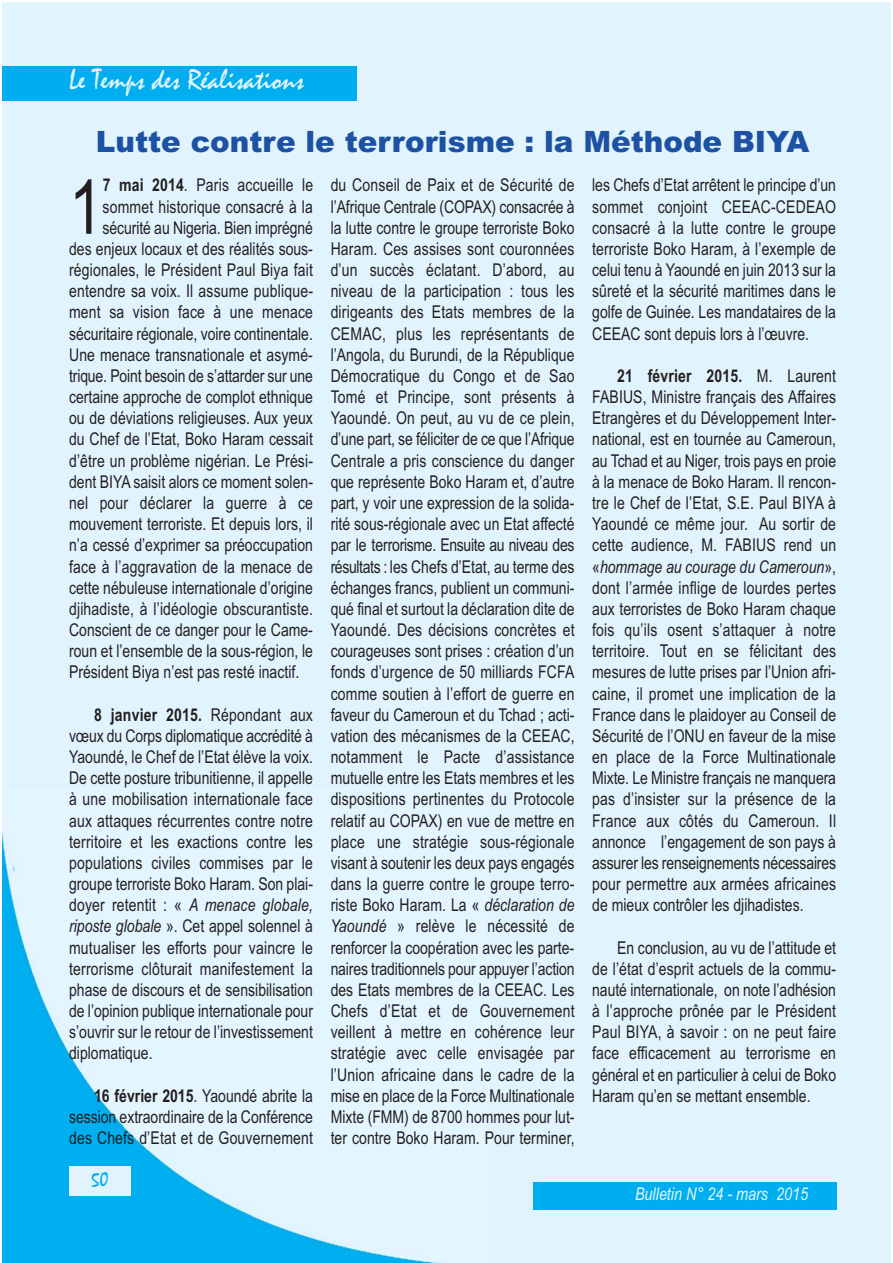
<style>
.page{position:relative;width:893px;height:1263px;background:#fff}
.page>*{position:absolute;margin:0;border:0;box-sizing:border-box;transform-origin:0 0}
.t1{font:75.75px "Arial Narrow";color:#231f20}
.t2{font:900 29.4px "Arial";color:#1d51a3}
.t3{font:29.4px "Mistral";color:#e1f4fd}
.t4{font:20.55px "Mistral";color:#00aeef}
.t5{font:17.7px/21.1px "Arial Narrow";color:#231f20;text-align:justify}
.t6{font:italic 17.7px "Arial Narrow";color:#e1f4fd}
.s1{font-weight:700}
.s2{font-style:italic}
</style>
<div class="page">
<div style="left:2px;top:2px;width:888px;height:1261px;background:#e1f4fd"></div>
<div style="left:533px;top:1182px;width:303px;height:27px;background:#00aeef"></div>
<div style="left:2px;top:67px;width:354px;height:34px;background:#00aeef"></div>
<img style="left:2px;top:788px;width:487px;height:475px">
<div style="left:69px;top:1167px;width:62px;height:29px;background:#e1f4fd"></div>
<h2 class="t3" style="left:69px;top:69px;width:236px">Le Temps des Réalisations</h2>
<h2 class="t2" style="left:96px;top:131px;width:715px">Lutte contre le terrorisme : la Méthode BIYA</h2>
<h1 class="t1" style="left:69px;top:180px;width:35px">1</h1>
<p class="t5" style="left:103px;top:176px;width:212px"><span class="s1">7 mai 2014</span>. Paris accueille le</p>
<p class="t5" style="left:103px;top:198px;width:212px">sommet historique consacré à la</p>
<p class="t5" style="left:103px;top:219px;width:212px">sécurité au Nigeria. Bien imprégné</p>
<p class="t5" style="left:69px;top:240px;width:245px">des enjeux locaux et des réalités sous-</p>
<p class="t5" style="left:69px;top:261px;width:245px">régionales, le Président Paul Biya fait</p>
<p class="t5" style="left:69px;top:282px;width:245px">entendre sa voix. Il assume publique-</p>
<p class="t5" style="left:69px;top:303px;width:245px">ment sa vision face à une menace</p>
<p class="t5" style="left:69px;top:325px;width:245px">sécuritaire régionale, voire continentale.</p>
<p class="t5" style="left:69px;top:346px;width:245px">Une menace transnationale et asymé-</p>
<p class="t5" style="left:69px;top:367px;width:245px">trique. Point besoin de s’attarder sur une</p>
<p class="t5" style="left:69px;top:388px;width:245px">certaine approche de complot ethnique</p>
<p class="t5" style="left:69px;top:409px;width:245px">ou de déviations religieuses. Aux yeux</p>
<p class="t5" style="left:69px;top:430px;width:245px">du Chef de l’Etat, Boko Haram cessait</p>
<p class="t5" style="left:69px;top:452px;width:245px">d’être un problème nigérian. Le Prési-</p>
<p class="t5" style="left:69px;top:473px;width:245px">dent BIYA saisit alors ce moment solen-</p>
<p class="t5" style="left:69px;top:494px;width:245px">nel pour déclarer la guerre à ce</p>
<p class="t5" style="left:69px;top:515px;width:245px">mouvement terroriste. Et depuis lors, il</p>
<p class="t5" style="left:69px;top:536px;width:245px">n’a cessé d’exprimer sa préoccupation</p>
<p class="t5" style="left:69px;top:557px;width:245px">face à l’aggravation de la menace de</p>
<p class="t5" style="left:69px;top:579px;width:245px">cette nébuleuse internationale d’origine</p>
<p class="t5" style="left:69px;top:600px;width:245px">djihadiste, à l’idéologie obscurantiste.</p>
<p class="t5" style="left:69px;top:621px;width:245px">Conscient de ce danger pour le Came-</p>
<p class="t5" style="left:69px;top:642px;width:245px">roun et l’ensemble de la sous-région, le</p>
<p class="t5" style="left:69px;top:663px;width:232px">Président Biya n’est pas resté inactif.</p>
<p class="t5" style="left:69px;top:706px;width:245px;text-indent:25px"><span class="s1">8 janvier 2015.</span> Répondant aux vœux du Corps diplomatique accrédité à Yaoundé, le Chef de l’Etat élève la voix.<br>De cette posture tribunitienne, il appelle à une mobilisation internationale face aux attaques récurrentes contre notre territoire et les exactions contre les populations civiles commises par le groupe terroriste Boko Haram. Son plai&shy;doyer retentit : « <span class="s2">A menace globale, riposte globale</span> ». Cet appel solennel à mutualiser les efforts pour vaincre le terrorisme clôturait manifestement la phase de discours et de sensibilisation de l’opinion publique internationale pour s’ouvrir sur le retour de l’investissement diplomatique.</p>
<p class="t5" style="left:69px;top:1087px;width:245px;text-indent:25px"><span class="s1">16 février 2015</span>. Yaoundé abrite la session extraordinaire de la Conférence des Chefs d’Etat et de Gouvernement</p>
<p class="t4" style="left:91px;top:1171px;width:19px">50</p>
<p class="t5" style="left:331px;top:176px;width:245px">du Conseil de Paix et de Sécurité de l’Afrique Centrale (COPAX) consacrée à la lutte contre le groupe terroriste Boko Haram. Ces assises sont couronnées d’un succès éclatant. D’abord, au niveau de la participation : tous les dirigeants des Etats membres de la CEMAC, plus les représentants de l’Angola, du Burundi, de la République Démocratique du Congo et de Sao Tomé et Principe, sont présents à Yaoundé. On peut, au vu de ce plein, d’une part, se féliciter de ce que l’Afrique Centrale a pris conscience du danger que représente Boko Haram et, d’autre part, y voir une expression de la solida&shy;rité sous-régionale avec un Etat affecté par le terrorisme. Ensuite au niveau des résultats : les Chefs d’Etat, au terme des échanges francs, publient un communi&shy;qué final et surtout la déclaration dite de Yaoundé. Des décisions concrètes et courageuses sont prises : création d’un fonds d’urgence de 50 milliards FCFA comme soutien à l’effort de guerre en faveur du Cameroun et du Tchad ; acti&shy;vation des mécanismes de la CEEAC, notamment le Pacte d’assistance mutuelle entre les Etats membres et les dispositions pertinentes du Protocole relatif au COPAX) en vue de mettre en place une stratégie sous-régionale visant à soutenir les deux pays engagés dans la guerre contre le groupe terro&shy;riste Boko Haram. La « <span class="s2">déclaration de Yaoundé</span> » relève le nécessité de renforcer la coopération avec les parte&shy;naires traditionnels pour appuyer l’action des Etats membres de la CEEAC. Les Chefs d’Etat et de Gouvernement veillent à mettre en cohérence leur stratégie avec celle envisagée par l’Union africaine dans le cadre de la mise en place de la Force Multinationale Mixte (FMM) de 8700 hommes pour lut&shy;ter contre Boko Haram. Pour terminer,</p>
<p class="t5" style="left:592px;top:176px;width:245px">les Chefs d’Etat arrêtent le principe d’un sommet conjoint CEEAC-CEDEAO consacré à la lutte contre le groupe terroriste Boko Haram, à l’exemple de celui tenu à Yaoundé en juin 2013 sur la sûreté et la sécurité maritimes dans le golfe de Guinée. Les mandataires de la CEEAC sont depuis lors à l’œuvre.</p>
<p class="t5" style="left:592px;top:367px;width:246px;text-indent:25px"><span class="s1">21 février 2015.</span> M. Laurent FABIUS, Ministre français des Affaires Etrangères et du Développement Inter&shy;national, est en tournée au Cameroun, au Tchad et au Niger, trois pays en proie à la menace de Boko Haram. Il rencon&shy;tre le Chef de l’Etat, S.E. Paul BIYA à Yaoundé ce même jour. Au sortir de cette audience, M. FABIUS rend un «<span class="s2">hommage au courage du Cameroun</span>», dont l’armée inflige de lourdes pertes aux terroristes de Boko Haram chaque fois qu’ils osent s’attaquer à notre territoire. Tout en se félicitant des mesures de lutte prises par l’Union afri&shy;caine, il promet une implication de la France dans le plaidoyer au Conseil de Sécurité de l’ONU en faveur de la mise en place de la Force Multinationale Mixte. Le Ministre français ne manquera pas d’insister sur la présence de la France aux côtés du Cameroun. Il annonce l’engagement de son pays à assurer les renseignements nécessaires pour permettre aux armées africaines de mieux contrôler les djihadistes.</p>
<p class="t5" style="left:592px;top:939px;width:245px;text-indent:25px">En conclusion, au vu de l’attitude et de l’état d’esprit actuels de la commu&shy;nauté internationale, on note l’adhésion à l’approche prônée par le Président Paul BIYA, à savoir : on ne peut faire face efficacement au terrorisme en général et en particulier à celui de Boko Haram qu’en se mettant ensemble.</p>
<p class="t6" style="left:635px;top:1188px;width:174px">Bulletin N° 24 - mars 2015</p>
</div>
